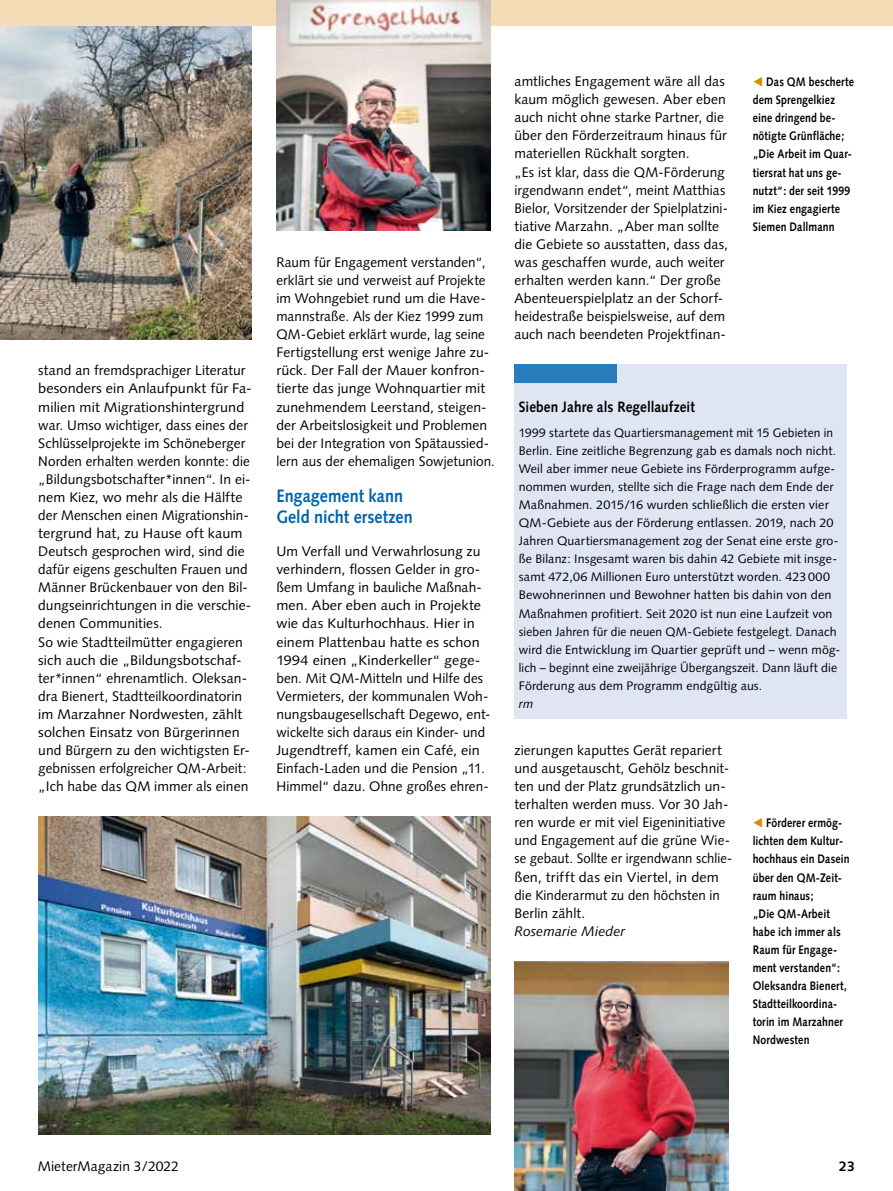
<style>
.page{position:relative;width:893px;height:1191px;background:#fff}
.page>*{position:absolute;margin:0;border:0;box-sizing:border-box;transform-origin:0 0}
.t1{font:700 18px/21px "Syntax";letter-spacing:.005em;color:#0064ad;scale:.9 1}
.t2{font:700 15px "Syntax";letter-spacing:.005em;color:#000;scale:.9 1}
.t3{font:13.8px/18px "Syntax";letter-spacing:.005em;color:#000}
.t4{font:italic 13.8px "Syntax";letter-spacing:.005em;color:#000}
.t5{font:700 13.8px "Syntax";color:#000}
.t6{font:12.3px/18px "Syntax";letter-spacing:.01em;color:#000}
.t7{font:700 12.3px/18px "Syntax";letter-spacing:.015em;color:#000;scale:.85 1}
.t8{font:italic 12.3px "Syntax";color:#000}
.s1{font-family:"European Pi Three";font-weight:400;color:#d19000}
</style>
<div class="page">
<img style="left:0;top:26px;width:252px;height:313px">
<div style="left:0;top:0;width:893px;height:26px;background:#f3dcb6"></div>
<img style="left:38px;top:816px;width:452px;height:318px">
<img style="left:276px;top:0;width:214px;height:231px">
<img style="left:514px;top:961px;width:214px;height:230px">
<div style="left:514px;top:365px;width:333px;height:354px;background:#dfe5f3"></div>
<div style="left:514px;top:365px;width:103px;height:18px;background:#297dbc"></div>
<p class="t3" style="left:38px;top:362px;width:215px">stand an fremdsprachiger Lite ratur besonders ein Anlaufpunkt für Fa&shy;milien mit Migrationshintergrund war. Umso wichtiger, dass eines der Schlüssel projekte im Schöneberger Norden erhalten werden konnte: die „Bil dungsbotschafter*innen“. In ei&shy;nem Kiez, wo mehr als die Hälfte der Menschen einen Migrationshin&shy;tergrund hat, zu Hause oft kaum Deutsch gesprochen wird, sind die dafür eigens geschulten Frauen und Männer Brückenbauer von den Bil&shy;dungseinrichtungen in die verschie&shy;denen Communities.<br>So wie Stadtteilmütter engagieren sich auch die „Bildungsbotschaf&shy;ter*innen“ ehrenamtlich. Oleksan&shy;dra Bienert, Stadtteilkoordinatorin im Marzahner Nordwesten, zählt solchen Einsatz von Bürgerinnen und Bürgern zu den wichtigsten Er&shy;gebnissen erfolgreicher QM-Arbeit: „Ich habe das QM immer als einen</p>
<p class="t3" style="left:276px;top:253px;width:220px">Raum für Engagement verstanden“, erklärt sie und verweist auf Projekte im Wohngebiet rund um die Have&shy;mannstraße. Als der Kiez 1999 zum QM-Gebiet erklärt wurde, lag seine Fertigstellung erst wenige Jahre zu&shy;rück. Der Fall der Mauer konfron&shy;tierte das junge Wohnquartier mit zunehmendem Leerstand, steigen&shy;der Arbeitslosigkeit und Problemen bei der Integration von Spätaussied&shy;lern aus der ehemaligen Sowjetunion.</p>
<h1 class="t1" style="left:276px;top:485px;width:153px">Engagement kann geld nicht ersetzen</h1>
<p class="t3" style="left:276px;top:542px;width:216px">Um Verfall und Verwahrlosung zu verhindern, flossen Gelder in gro&shy;ßem Umfang in bauliche Maßnah&shy;men. Aber eben auch in Projekte wie das Kulturhochhaus. Hier in einem Plattenbau hatte es schon 1994 einen „Kinderkeller“ gege&shy;ben. Mit QM-Mitteln und Hilfe des Vermieters, der kommunalen Woh&shy;nungsbaugesellschaft Degewo, ent&shy;wickelte sich daraus ein Kinder- und Jugendtreff, kamen ein Café, ein Einfach-Laden und die Pension „11.<br>Himmel“ dazu. Ohne großes ehren-</p>
<p class="t3" style="left:514px;top:72px;width:215px">amtliches Engagement wäre all das kaum möglich gewesen. Aber eben auch nicht ohne starke Partner, die über den Förderzeitraum hinaus für materiellen Rückhalt sorgten.<br>„Es ist klar, dass die QM-Förderung irgendwann endet“, meint Matthias Bielor, Vorsitzender der Spielplatzini&shy;tiative Marzahn. „Aber man sollte die Gebiete so ausstatten, dass das, was geschaffen wurde, auch weiter erhalten werden kann.“ Der große Abenteuerspielplatz an der Schorf&shy;heidestraße beispielsweise, auf dem auch nach beendeten Projektfinan-</p>
<p class="t7" style="left:753px;top:73px;width:121px"><span class="s1">F</span> Das Qm bescherte dem sprengelkiez eine dringend be&shy;nötigte grünfläche; „Die arbeit im Quar&shy;tiersrat hat uns ge&shy;nutzt“: der seit 1999 im Kiez engagierte siemen Dallmann</p>
<p class="t2" style="left:519px;top:398px;width:197px">sieben Jahre als regellaufzeit</p>
<p class="t6" style="left:519px;top:423px;width:323px">1999 startete das Quartiersmanagement mit 15 Gebieten in Berlin. Eine zeitliche Begrenzung gab es damals noch nicht.<br>Weil aber immer neue Gebiete ins Förderprogramm aufge&shy;nommen wurden, stellte sich die Frage nach dem Ende der Maßnahmen. 2015/16 wurden schließlich die ersten vier QM-Gebiete aus der Förderung entlassen. 2019, nach 20<br>Jahren Quartiersmanagement zog der Senat eine erste gro&shy;ße Bilanz: Insgesamt waren bis dahin 42 Gebiete mit insge&shy;samt 472,06 Millionen Euro unterstützt worden. 423 000<br>Bewohnerinnen und Bewohner hatten bis dahin von den Maßnahmen profitiert. Seit 2020 ist nun eine Laufzeit von sieben Jahren für die neuen QM-Gebiete festgelegt. Danach wird die Entwicklung im Quartier geprüft und – wenn mög&shy;lich – beginnt eine zweijährige Übergangszeit. Dann läuft die Förderung aus dem Programm endgültig aus.</p>
<p class="t8" style="left:519px;top:696px;width:16px">rm</p>
<p class="t3" style="left:514px;top:741px;width:219px">zierungen kaputtes Gerät repariert und ausgetauscht, Gehölz beschnit&shy;ten und der Platz grundsätzlich un - terhalten werden muss. Vor 30 Jah&shy;ren wurde er mit viel Eigeninitiative und Engagement auf die grüne Wie - se gebaut. Sollte er irgendwann schlie&shy;ßen, trifft das ein Viertel, in dem die Kinderarmut zu den höchsten in Berlin zählt.</p>
<p class="t4" style="left:514px;top:923px;width:112px">Rosemarie Mieder</p>
<p class="t7" style="left:753px;top:814px;width:116px"><span class="s1">F</span> Förderer ermög&shy;lichten dem Kultur&shy;hochhaus ein Dasein über den Qm-Zeit&shy;raum hin aus;<br>„Die Qm-arbeit habe ich immer als raum für Engage&shy;ment verstanden“:<br>Oleksandra bienert, stadtteilkoordina&shy;torin im marzahner nordwesten</p>
<p class="t3" style="left:38px;top:1157px;width:143px">MieterMagazin 3/2022</p>
<p class="t5" style="left:839px;top:1158px;width:17px">23</p>
</div>
